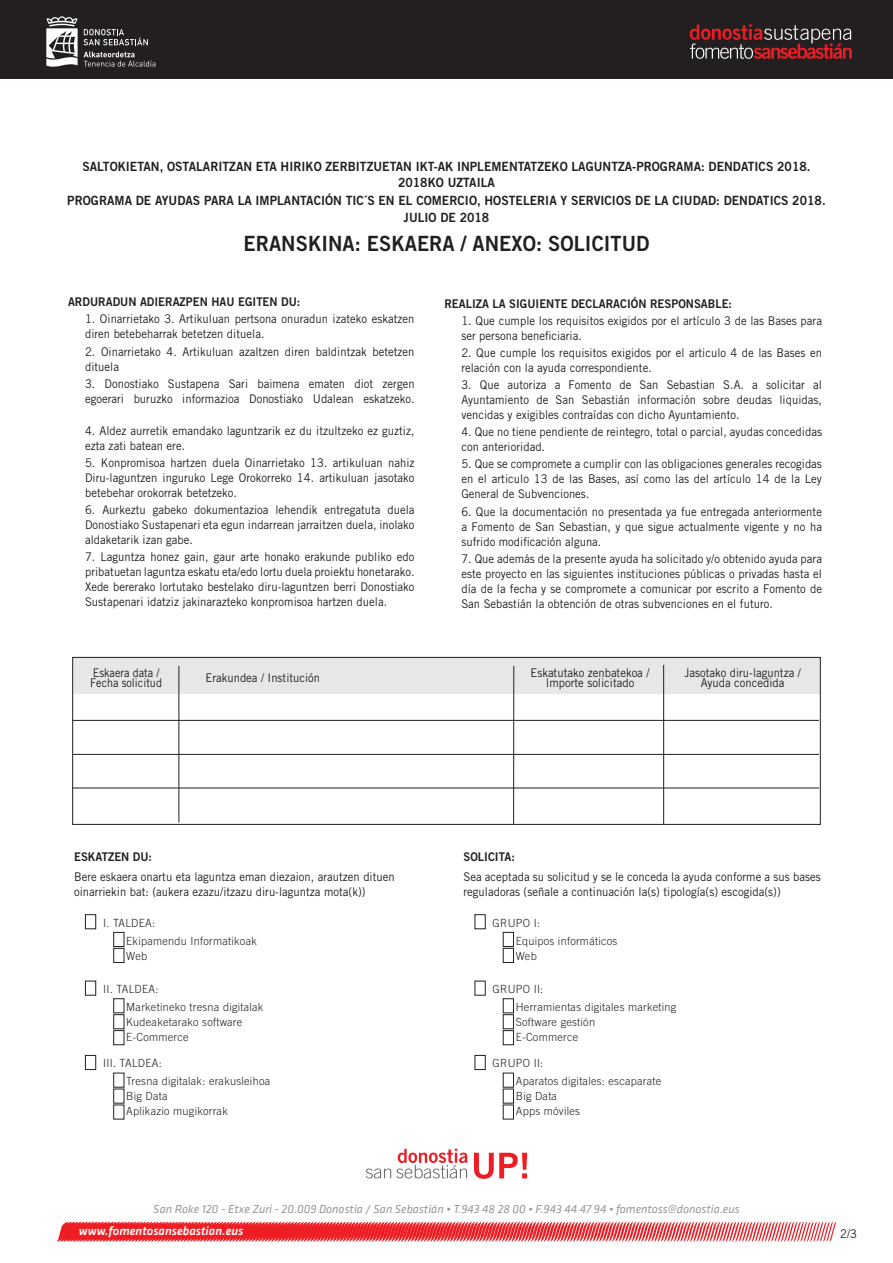
<style>
.page{position:relative;width:893px;height:1263px;background:#fff}
.page>*{position:absolute;margin:0;border:0;box-sizing:border-box;transform-origin:0 0}
.t1{font:21px "Trade Gothic LT Std Bd 2";color:#231f20;scale:.95 1}
.t2{font:12.75px/16.5px "Trade Gothic LT Std Bd 2";color:#231f20;scale:.95 1}
.t3{font:italic 500 12.6px "Klavika";color:#fff}
.t4{font:12px/15px "Trade Gothic LT Std";color:#231f20;scale:.94 1}
.t5{font:italic 12px "Klavika";color:#939598}
.t6{font:12px "Trade Gothic LT Std Bd 2";color:#231f20;scale:.94 1}
.t7{font:12px/10.5px "Trade Gothic LT Std";color:#231f20;scale:.9 1}
.t8{font:300 11.25px/18px "Trade Gothic LT Std";letter-spacing:.025em;color:#231f20}
.s1{font-family:"Trade Gothic LT Std Bd 2"}
</style>
<div class="page">
<div style="left:0;top:0;width:893px;height:79px;background:#231f20"></div>
<svg style="left:690px;top:24px;width:162px;height:35px"></svg>
<svg style="left:57px;top:1221px;width:779px;height:21px;background:#f3666a"></svg>
<svg style="left:46px;top:16px;width:32px;height:51px"></svg>
<svg style="left:84px;top:29px;width:64px;height:16px"></svg>
<svg style="left:84px;top:52px;width:71px;height:15px"></svg>
<svg style="left:474px;top:1153px;width:53px;height:26px"></svg>
<svg style="left:366px;top:1149px;width:101px;height:29px"></svg>
<div style="left:73px;top:658px;width:747px;height:36px;background:#e6e7e9"></div>
<div style="left:72px;top:657px;width:749px;height:168px;border:1px solid #231f20"></div>
<hr style="left:72px;top:720px;width:747px;height:1px;background:#231f20">
<hr style="left:72px;top:754px;width:747px;height:1px;background:#231f20">
<hr style="left:72px;top:788px;width:747px;height:1px;background:#231f20">
<hr style="left:179px;top:666px;width:1px;height:156px;background:#231f20">
<hr style="left:513px;top:666px;width:1px;height:158px;background:#231f20">
<hr style="left:663px;top:665px;width:1px;height:159px;background:#231f20">
<div style="left:475px;top:914px;width:11px;height:15px;border:1px solid #231f20"></div>
<div style="left:503px;top:932px;width:11px;height:15px;border:1px solid #231f20"></div>
<div style="left:503px;top:948px;width:11px;height:15px;border:1px solid #231f20"></div>
<div style="left:475px;top:981px;width:11px;height:14px;border:1px solid #231f20"></div>
<div style="left:503px;top:998px;width:11px;height:15px;border:1px solid #231f20"></div>
<div style="left:503px;top:1014px;width:11px;height:15px;border:1px solid #231f20"></div>
<div style="left:503px;top:1030px;width:11px;height:15px;border:1px solid #231f20"></div>
<div style="left:475px;top:1055px;width:11px;height:15px;border:1px solid #231f20"></div>
<div style="left:503px;top:1073px;width:11px;height:14px;border:1px solid #231f20"></div>
<div style="left:503px;top:1089px;width:11px;height:14px;border:1px solid #231f20"></div>
<div style="left:503px;top:1104px;width:11px;height:15px;border:1px solid #231f20"></div>
<div style="left:85px;top:914px;width:11px;height:15px;border:1px solid #231f20"></div>
<div style="left:113px;top:932px;width:11px;height:15px;border:1px solid #231f20"></div>
<div style="left:113px;top:948px;width:11px;height:15px;border:1px solid #231f20"></div>
<div style="left:85px;top:981px;width:11px;height:14px;border:1px solid #231f20"></div>
<div style="left:113px;top:998px;width:11px;height:15px;border:1px solid #231f20"></div>
<div style="left:113px;top:1014px;width:11px;height:15px;border:1px solid #231f20"></div>
<div style="left:113px;top:1030px;width:11px;height:15px;border:1px solid #231f20"></div>
<div style="left:85px;top:1055px;width:11px;height:15px;border:1px solid #231f20"></div>
<div style="left:113px;top:1073px;width:11px;height:14px;border:1px solid #231f20"></div>
<div style="left:113px;top:1089px;width:11px;height:14px;border:1px solid #231f20"></div>
<div style="left:113px;top:1104px;width:11px;height:15px;border:1px solid #231f20"></div>
<p class="t2" style="left:398px;top:158px;width:436px;text-indent:-316px">SALTOKIETAN, OSTALARITZAN ETA HIRIKO ZERBITZUETAN IKT-AK INPLEMENTATZEKO LAGUNTZA-PROGRAMA: DENDATICS 2018.<br>2018KO UZTAILA</p>
<p class="t2" style="left:404px;top:192px;width:446px;text-indent:-336px">PROGRAMA DE AYUDAS PARA LA IMPLANTACIÓN TIC´S EN EL COMERCIO, HOSTELERIA Y SERVICIOS DE LA CIUDAD: DENDATICS 2018.<br>JULIO</p>
<p class="t2" style="left:440px;top:209px;width:53px">DE 2018</p>
<p class="t1" style="left:243px;top:231px;width:157px">ERANSKINA: ESKAERA</p>
<p class="t1" style="left:461px;top:231px;width:118px">/ ANEXO: SOLICITUD</p>
<p class="t6" style="left:68px;top:295px;width:249px">ARDURADUN ADIERAZPEN HAU EGITEN DU:</p>
<p class="t4" style="left:85px;top:312px;width:352px">1. Oinarrietako 3. Artikuluan pertsona onuradun izateko eskatzen diren betebeharrak betetzen dituela.</p>
<p class="t4" style="left:85px;top:344px;width:352px">2. Oinarrietako 4. Artikuluan azaltzen diren baldintzak betetzen dituela</p>
<p class="t4" style="left:85px;top:376px;width:352px">3. Donostiako Sustapena Sari baimena ematen diot zergen egoerari buruzko informazioa Donostiako U dalean eskatzeko.</p>
<p class="t4" style="left:85px;top:423px;width:352px">4. Aldez aurretik emandako laguntzarik ez du itzultzeko ez guztiz, ezta zati batean ere.</p>
<p class="t4" style="left:85px;top:455px;width:352px;text-align:justify">5. Konpromisoa hartzen duela Oinarrietako 13. artikuluan nahiz Diru-laguntzen inguruko Lege Orokorreko 14. artikuluan jasotako betebehar orokorrak betetzeko.</p>
<p class="t4" style="left:85px;top:502px;width:352px;text-align:justify">6. Aurkeztu gabeko dokumentazioa lehendik entregatuta duela Donostiako Sustapenari eta egun indarrean jarraitzen duela, inolako aldaketarik izan gabe.</p>
<p class="t4" style="left:85px;top:549px;width:352px;text-align:justify">7. Laguntza honez gain, gaur arte honako erakunde publiko edo pribatuetan laguntza eskatu eta/edo lortu duela proiektu honetarako.<br>Xede bererako lortutako bestelako diru-laguntzen berri Donostiako Sustapenari idatziz jakinarazteko konpromisoa hartzen duela.</p>
<p class="t6" style="left:444px;top:296px;width:308px">REALIZA LA SIGUIENTE DECLARACIÓN RESPONSABLE:</p>
<p class="t4" style="left:461px;top:313px;width:385px">1. Que cumple los requisitos exigidos por el artículo 3 de las Bases para ser persona beneficiaria.</p>
<p class="t4" style="left:461px;top:345px;width:385px">2. Que cumple los requisitos exigidos por el articulo 4 de las Bases en relación con la ayuda correspondiente.</p>
<p class="t4" style="left:461px;top:377px;width:385px;text-align:justify">3. Que autoriza a Fomento de San Sebastian S.A. a solicitar al Ayuntamiento de San Sebastián información sobre deudas liquidas, vencidas y exigibles contraídas con dicho Ayuntamiento.</p>
<p class="t4" style="left:461px;top:424px;width:385px">4. Que no tiene pendiente de reintegro, total o parcial, ayudas concedidas con anterioridad.</p>
<p class="t4" style="left:461px;top:456px;width:385px;text-align:justify">5. Que se compromete a cumplir con las obligaciones generales recogidas en el articulo 13 de las Bases, así como las del artículo 14 de la Ley General de Subvenciones.</p>
<p class="t4" style="left:461px;top:504px;width:385px;text-align:justify">6. Que la documentación no presentada ya fue entregada anteriormente a Fomento de San Sebastian, y que sigue actualmente vigente y no ha sufrido modificación alguna.</p>
<p class="t4" style="left:461px;top:551px;width:385px;text-align:justify">7. Que además de la presente ayuda ha solicitado y/o obtenido ayuda para este proyecto en las siguientes instituciones públicas o privadas hasta el día de la fecha y se compromete a comunicar por escrito a Fomento de San Sebastián la obtención de otras subvenciones en el futuro.</p>
<p class="t7" style="left:90px;top:667px;width:81px">Eskaera data /<br>Fecha solicitud</p>
<p class="t4" style="left:206px;top:670px;width:124px">Erakundea / Institución</p>
<p class="t4" style="left:530px;top:667px;width:128px;line-height:10.5px;text-align:center">Eskatutako zenbatekoa /<br>Importe solicitado</p>
<p class="t4" style="left:684px;top:667px;width:125px;line-height:10.5px;text-align:center">Jasotako diru-laguntza /<br>Ayuda concedida</p>
<p class="t4" style="left:74px;top:847px;width:343px;line-height:19.2px"><span class="s1">ESKATZEN DU:<br></span>Bere eskaera onartu eta laguntza eman diezaion, arautzen dituen</p>
<p class="t4" style="left:74px;top:884px;width:312px">oinarriekin bat: (aukera ezazu/itzazu diru-laguntza mota(k))</p>
<p class="t8" style="left:126px;top:913px;width:132px;text-indent:-23px">I. TALDEA:<br>Ekipamendu Informatikoak</p>
<p class="t8" style="left:126px;top:946px;width:22px">Web</p>
<p class="t8" style="left:126px;top:980px;width:139px;text-indent:-23px">II. TALDEA:<br>Marketineko tresna digitalak</p>
<p class="t8" style="left:126px;top:1014px;width:118px;line-height:15px">Kudeaketarako software<br>E-Commerce</p>
<p class="t8" style="left:126px;top:1054px;width:145px;text-indent:-23px">III. TALDEA:<br>Tresna digitalak: erakusleihoa</p>
<p class="t8" style="left:126px;top:1089px;width:103px;line-height:15px">Big Data<br>Aplikazio mugikorrak</p>
<p class="t4" style="left:463px;top:847px;width:381px;line-height:19.2px"><span class="s1">SOLICITA:<br></span>Sea aceptada su solicitud y se le conceda la ayuda conforme a sus bases</p>
<p class="t4" style="left:463px;top:884px;width:339px">reguladoras (señale a continuación la(s) tipología(s) escogida(s))</p>
<p class="t8" style="left:516px;top:913px;width:103px;text-indent:-23px">GRUPO I:<br>Equipos informáticos</p>
<p class="t8" style="left:516px;top:946px;width:22px">Web</p>
<p class="t8" style="left:516px;top:980px;width:162px;text-indent:-23px">GRUPO II:<br>Herramientas digitales marketing</p>
<p class="t8" style="left:516px;top:1014px;width:81px;line-height:15px">Software gestión<br>E-Commerce</p>
<p class="t8" style="left:516px;top:1054px;width:147px;text-indent:-23px">GRUPO II:<br>Aparatos digitales: escaparate</p>
<p class="t8" style="left:516px;top:1089px;width:66px;line-height:15px">Big Data<br>Apps móviles</p>
<p class="t5" style="left:153px;top:1203px;width:588px">San Roke 120 - Etxe Zuri - 20.009 Donostia / San Sebastián • T.943 48 28 00 • F.943 44 47 94 • fomentoss@donostia.eus</p>
<p class="t3" style="left:79px;top:1224px;width:166px">www.fomentosansebastian.eus</p>
<p class="t4" style="left:840px;top:1226px;width:20px">2/3</p>
</div>
